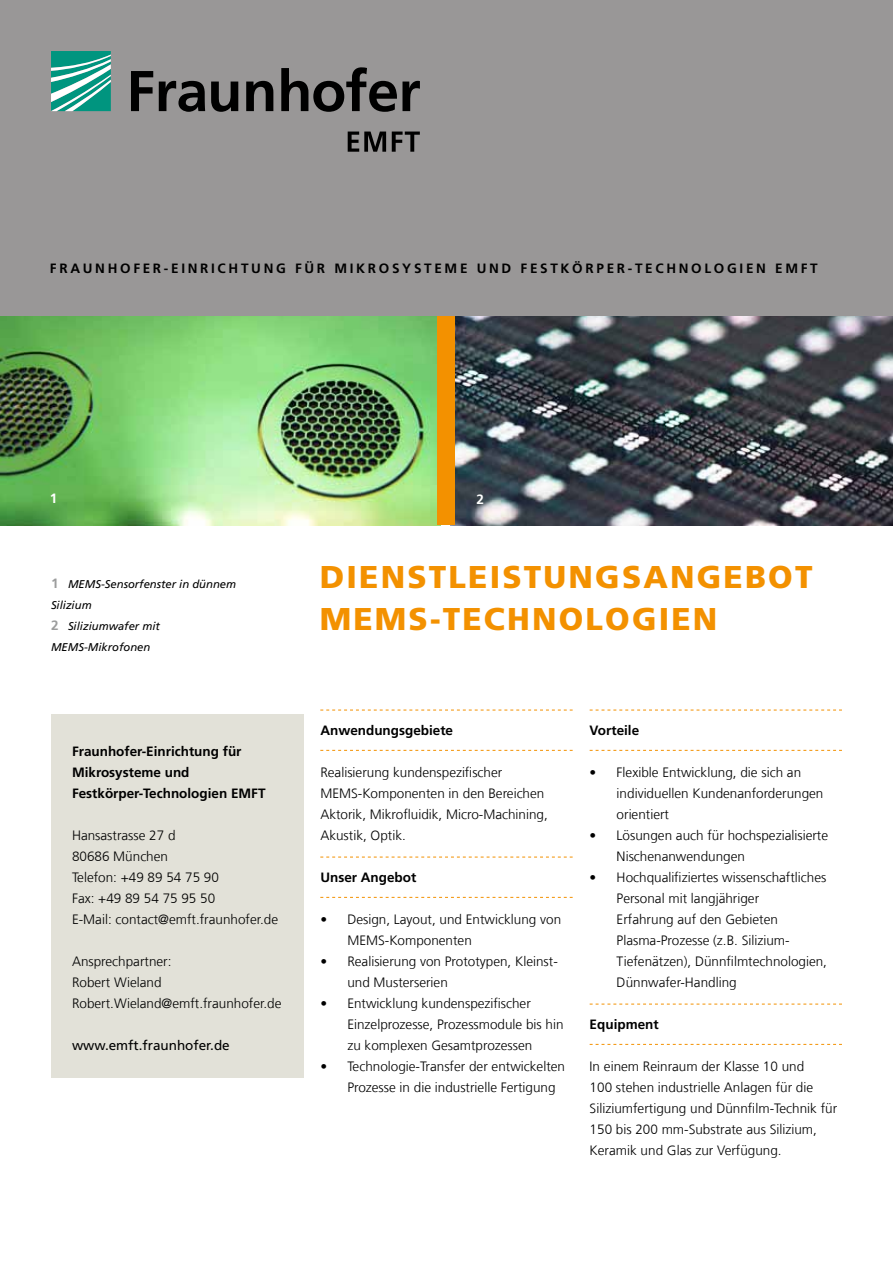
<style>
.page{position:relative;width:893px;height:1263px;background:#fff}
.page>*{position:absolute;margin:0;border:0;box-sizing:border-box;transform-origin:0 0}
.t1{font:900 31.5px/42px "Frutiger LT Com";letter-spacing:.07em;color:#f39100}
.t2{font:300 13.5px/21px "Frutiger LT Com";color:#000}
.t3{font:700 13.5px/21px "Frutiger LT Com";color:#000}
.t4{font:700 13.5px "Frutiger LT Com";letter-spacing:.2em;color:#000}
.t5{font:13.5px "Frutiger LT Com";color:#000}
.t6{font:700 13.5px "Frutiger LT Com";color:#fff}
.t7{font:italic 11.25px/21px "Frutiger LT Com";color:#000}
.s1{font-weight:700;font-style:normal;font-size:13.5px;color:#9c9d9d}
</style>
<div class="page">
<img style="left:455px;top:315px;width:438px;height:210px">
<img style="left:0;top:315px;width:438px;height:210px">
<div style="left:438px;top:315px;width:17px;height:210px;background:#f39100"></div>
<div style="left:0;top:0;width:893px;height:315px;background:#999797"></div>
<svg style="left:320px;top:710px;width:253px;height:1px"></svg>
<svg style="left:320px;top:750px;width:253px;height:1px"></svg>
<svg style="left:320px;top:857px;width:253px;height:1px"></svg>
<svg style="left:320px;top:897px;width:253px;height:1px"></svg>
<svg style="left:590px;top:710px;width:252px;height:1px"></svg>
<svg style="left:590px;top:750px;width:252px;height:1px"></svg>
<svg style="left:590px;top:1004px;width:252px;height:1px"></svg>
<svg style="left:590px;top:1044px;width:252px;height:1px"></svg>
<div style="left:51px;top:714px;width:252px;height:364px;background:#e2e1d8"></div>
<svg style="left:51px;top:51px;width:60px;height:60px;background:#49b1a2"></svg>
<svg style="left:131px;top:67px;width:289px;height:45px"></svg>
<svg style="left:348px;top:132px;width:38px;height:20px"></svg>
<svg style="left:392px;top:132px;width:28px;height:20px"></svg>
<p class="t4" style="left:50px;top:260px;width:396px">FRAUNHOFER-Einr ich tun g f ür Mikro systeme</p>
<p class="t4" style="left:477px;top:260px;width:202px">un d Fe stkör per -Te chno</p>
<p class="t3" style="left:704px;top:258px;width:52px">lo gien</p>
<p class="t3" style="left:775px;top:258px;width:44px">EMFT</p>
<p class="t6" style="left:50px;top:491px;width:9px">1</p>
<p class="t6" style="left:476px;top:491px;width:9px">2</p>
<p class="t7" style="left:51px;top:574px;width:187px"><span class="s1">1</span> MEMS-Sensorfenster in dünnem<br>Silizium<br><span class="s1">2</span> Siliziumwafer mit<br>MEMS-Mikrofonen</p>
<p class="t3" style="left:72px;top:741px;width:195px">Fraunhofer-Einrichtung für<br>Mikrosysteme und<br>Festkörper-Technologien EMFT</p>
<p class="t2" style="left:72px;top:825px;width:208px">Hansastrasse 27 d<br>80686 München<br>Telefon: +49 89 54 75 90<br>Fax: +49 89 54 75 95 50<br>E-Mail: contact@emft.fraunhofer.de</p>
<p class="t2" style="left:72px;top:951px;width:211px">Ansprechpartner:<br>Robert Wieland<br>Robert.Wieland@emft.fraunhofer.de</p>
<p class="t5" style="left:72px;top:1037px;width:159px">www.emft.fraunhofer.de</p>
<h1 class="t1" style="left:320px;top:556px;width:494px">DIENSTLEISTUNGSANGEBOT<br>MEMS-TECHNOLOGIEN</h1>
<p class="t3" style="left:320px;top:720px;width:134px">Anwendungsgebiete</p>
<p class="t2" style="left:320px;top:762px;width:229px">Realisierung kundenspezifischer<br>MEMS-Komponenten in den Bereichen<br>Aktorik, Mikrofluidik, Micro-Machining,<br>Akustik, Optik.</p>
<p class="t3" style="left:320px;top:867px;width:97px">Unser Angebot</p>
<p class="t2" style="left:347px;top:909px;width:215px;text-indent:-27px">• Design, Layout, und Entwicklung von<br>MEMS-Komponenten</p>
<p class="t2" style="left:347px;top:951px;width:212px;text-indent:-27px">• Realisierung von Prototypen, Kleinst&shy;und Musterserien</p>
<p class="t2" style="left:347px;top:993px;width:218px;text-indent:-27px">• Entwicklung kundenspezifischer<br>Einzelprozesse, Prozessmodule bis hin zu komplexen Gesamtprozessen</p>
<p class="t2" style="left:347px;top:1056px;width:219px;text-indent:-27px">• Technologie-Transfer der entwickelten<br>Prozesse in die industrielle Fertigung</p>
<p class="t3" style="left:590px;top:720px;width:51px">Vorteile</p>
<p class="t2" style="left:617px;top:762px;width:208px;text-indent:-27px">• Flexible Entwicklung, die sich an individuellen Kundenanforderungen orientiert</p>
<p class="t2" style="left:617px;top:825px;width:213px;text-indent:-27px">• Lösungen auch für hochspezialisierte<br>Nischenanwendungen</p>
<p class="t2" style="left:617px;top:867px;width:212px;text-indent:-27px">• Hochqualifiziertes wissenschaftliches<br>Personal mit langjähriger<br>Erfahrung auf den Gebieten<br>Plasma-Prozesse (z.B. Silizium-<br>Tiefenätzen), Dünnfilmtechnologien,<br>Dünnwafer-Handling</p>
<p class="t3" style="left:590px;top:1014px;width:71px">Equipment</p>
<p class="t2" style="left:590px;top:1056px;width:249px">In einem Reinraum der Klasse 10 und<br>100 stehen industrielle Anlagen für die Siliziumfertigung und Dünnfilm-Technik für 150 bis 200 mm-Substrate aus Silizium, Keramik und Glas zur Verfügung.</p>
</div>
